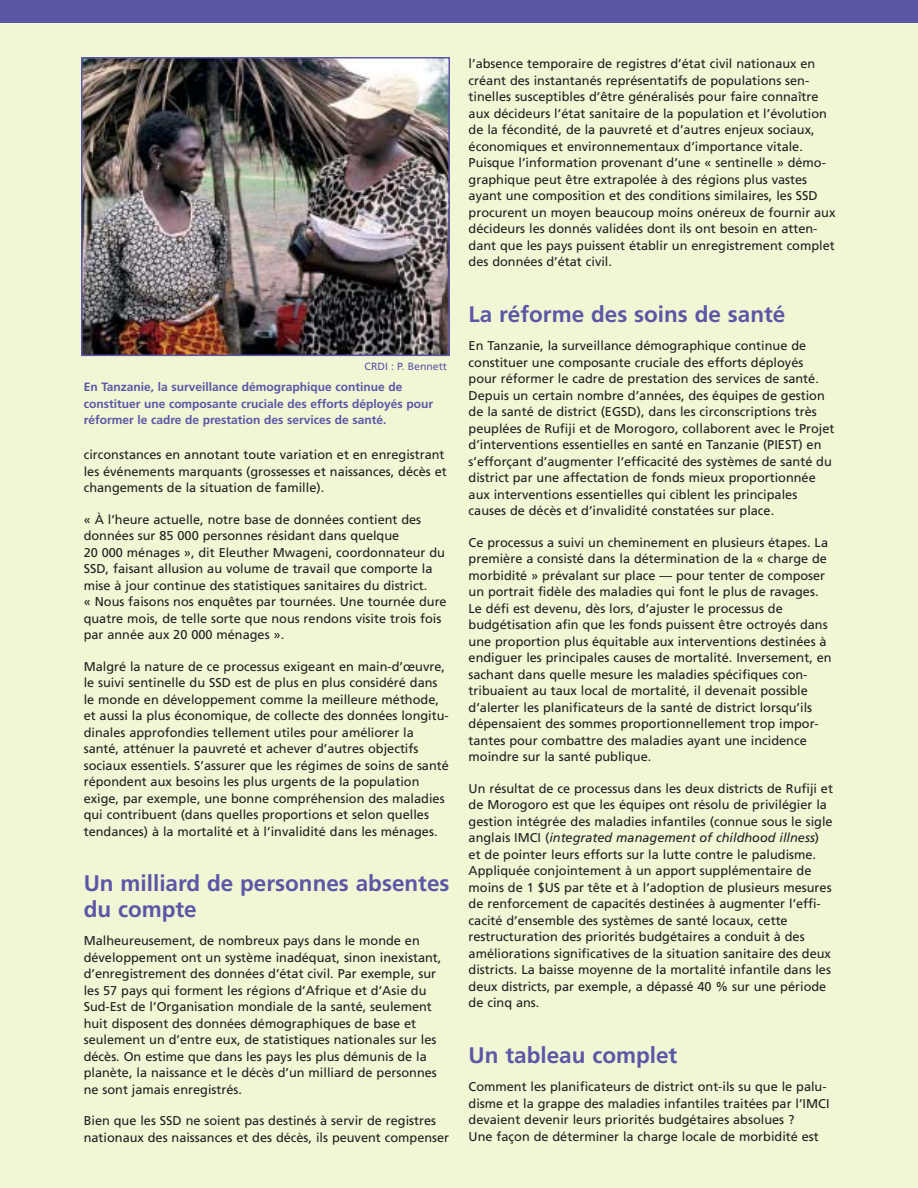
<style>
.page{position:relative;width:918px;height:1188px;background:#fff}
.page>*{position:absolute;margin:0;border:0;box-sizing:border-box;transform-origin:0 0}
.t1{font:700 22.5px/25.5px "Frutiger";color:#5b57a6}
.t2{font:12.75px/16.5px "Frutiger";color:#231f1f}
.t3{font:700 12px/16.5px "Frutiger";color:#5b57a6}
.t4{font:10.5px "Frutiger";color:#5b57a6}
.s1{font-style:italic}
</style>
<div class="page">
<div style="left:0;top:13px;width:918px;height:1175px;background:#f1f6d5"></div>
<div style="left:908px;top:0;width:10px;height:22px;background:#5b57a6"></div>
<div style="left:0;top:0;width:916px;height:22px;background:#5b57a6"></div>
<img style="left:84px;top:60px;width:363px;height:293px">
<div style="left:81px;top:57px;width:369px;height:299px;border:2px solid #5b57a6"></div>
<p class="t4" style="left:365px;top:362px;width:84px">CRDI : P. Bennett</p>
<p class="t3" style="left:84px;top:380px;width:351px">En Tanzanie, la surveillance démographique continue de constituer une composante cruciale des efforts déployés pour réformer le cadre de prestation des services de santé.</p>
<p class="t2" style="left:84px;top:448px;width:365px">circonstances en annotant toute variation et en enregistrant les événements marquants (grossesses et naissances, décès et changements de la situation de famille).</p>
<p class="t2" style="left:84px;top:512px;width:365px">« À l’heure actuelle, notre base de données contient des données sur 85 000 personnes résidant dans quelque<br>20 000 ménages », dit Eleuther Mwageni, coordonnateur du SSD, faisant allusion au volume de travail que comporte la mise à jour continue des statistiques sanitaires du district.<br>« Nous faisons nos enquêtes par tournées. Une tournée dure quatre mois, de telle sorte que nous rendons visite trois fois par année aux 20 000 ménages ».</p>
<p class="t2" style="left:84px;top:659px;width:367px">Malgré la nature de ce processus exigeant en main-d’œuvre, le suivi sentinelle du SSD est de plus en plus considéré dans le monde en développement comme la meilleure méthode, et aussi la plus économique, de collecte des données longitu&shy;dinales approfondies tellement utiles pour améliorer la santé, atténuer la pauvreté et achever d’autres objectifs sociaux essentiels. S’assurer que les régimes de soins de santé répondent aux besoins les plus urgents de la population exige, par exemple, une bonne compréhension des maladies qui contribuent (dans quelles proportions et selon quelles tendances) à la mortalité et à l’invalidité dans les ménages.</p>
<h1 class="t1" style="left:84px;top:873px;width:367px">Un milliard de personnes absentes du compte</h1>
<p class="t2" style="left:84px;top:934px;width:359px">Malheureusement, de nombreux pays dans le monde en développement ont un système inadéquat, sinon inexistant, d’enregistrement des données d’état civil. Par exemple, sur les 57 pays qui forment les régions d’Afrique et d’Asie du Sud-Est de l’Organisation mondiale de la santé, seulement huit disposent des données démographiques de base et seulement un d’entre eux, de statistiques nationales sur les décès. On estime que dans les pays les plus démunis de la planète, la naissance et le décès d’un milliard de personnes ne sont jamais enregistrés.</p>
<p class="t2" style="left:84px;top:1114px;width:367px">Bien que les SSD ne soient pas destinés à servir de registres nationaux des naissances et des décès, ils peuvent compenser</p>
<p class="t2" style="left:469px;top:56px;width:368px">l’absence temporaire de registres d’état civil nationaux en créant des instantanés représentatifs de populations sen&shy;tinelles susceptibles d’être généralisés pour faire connaître aux décideurs l’état sanitaire de la population et l’évolution de la fécondité, de la pauvreté et d’autres enjeux sociaux, économiques et environnementaux d’importance vitale.<br>Puisque l’information provenant d’une « sentinelle » démo&shy;graphique peut être extrapolée à des régions plus vastes ayant une composition et des conditions similaires, les SSD procurent un moyen beaucoup moins onéreux de fournir aux décideurs les donnés validées dont ils ont besoin en atten&shy;dant que les pays puissent établir un enregistrement complet des données d’état civil.</p>
<h1 class="t1" style="left:469px;top:303px;width:318px">La réforme des soins de santé</h1>
<p class="t2" style="left:469px;top:338px;width:367px">En Tanzanie, la surveillance démographique continue de constituer une composante cruciale des efforts déployés pour réformer le cadre de prestation des services de santé.<br>Depuis un certain nombre d’années, des équipes de gestion de la santé de district (EGSD), dans les circonscriptions très peuplées de Rufiji et de Morogoro, collaborent avec le Projet d’interventions essentielles en santé en Tanzanie (PIEST) en s’efforçant d’augmenter l’efficacité des systèmes de santé du district par une affectation de fonds mieux proportionnée aux interventions essentielles qui ciblent les principales causes de décès et d’invalidité constatées sur place.</p>
<p class="t2" style="left:469px;top:535px;width:365px">Ce processus a suivi un cheminement en plusieurs étapes. La première a consisté dans la détermination de la « charge de morbidité » prévalant sur place — pour tenter de composer un portrait fidèle des maladies qui font le plus de ravages.<br>Le défi est devenu, dès lors, d’ajuster le processus de budgétisation afin que les fonds puissent être octroyés dans une proportion plus équitable aux interventions destinées à endiguer les principales causes de mortalité. Inversement, en sachant dans quelle mesure les maladies spécifiques con&shy;tribuaient au taux local de mortalité, il devenait possible d’alerter les planificateurs de la santé de district lorsqu’ils dépensaient des sommes proportionnellement trop impor&shy;tantes pour combattre des maladies ayant une incidence moindre sur la santé publique.</p>
<p class="t2" style="left:469px;top:781px;width:366px">Un résultat de ce processus dans les deux districts de Rufiji et de Morogoro est que les équipes ont résolu de privilégier la gestion intégrée des maladies infantiles (connue sous le sigle anglais IMCI (<span class="s1">integrated management of childhood illness</span>) et de pointer leurs efforts sur la lutte contre le paludisme.<br>Appliquée conjointement à un apport supplémentaire de moins de 1 $US par tête et à l’adoption de plusieurs mesures de renforcement de capacités destinées à augmenter l’effi&shy;cacité d’ensemble des systèmes de santé locaux, cette restructuration des priorités budgétaires a conduit à des améliorations significatives de la situation sanitaire des deux districts. La baisse moyenne de la mortalité infantile dans les deux districts, par exemple, a dépassé 40 % sur une période de cinq ans.</p>
<h1 class="t1" style="left:469px;top:1044px;width:210px">Un tableau complet</h1>
<p class="t2" style="left:469px;top:1079px;width:362px">Comment les planificateurs de district ont-ils su que le palu&shy;disme et la grappe des maladies infantiles traitées par l’IMCI devaient devenir leurs priorités budgétaires absolues ?<br>Une façon de déterminer la charge locale de morbidité est</p>
</div>
